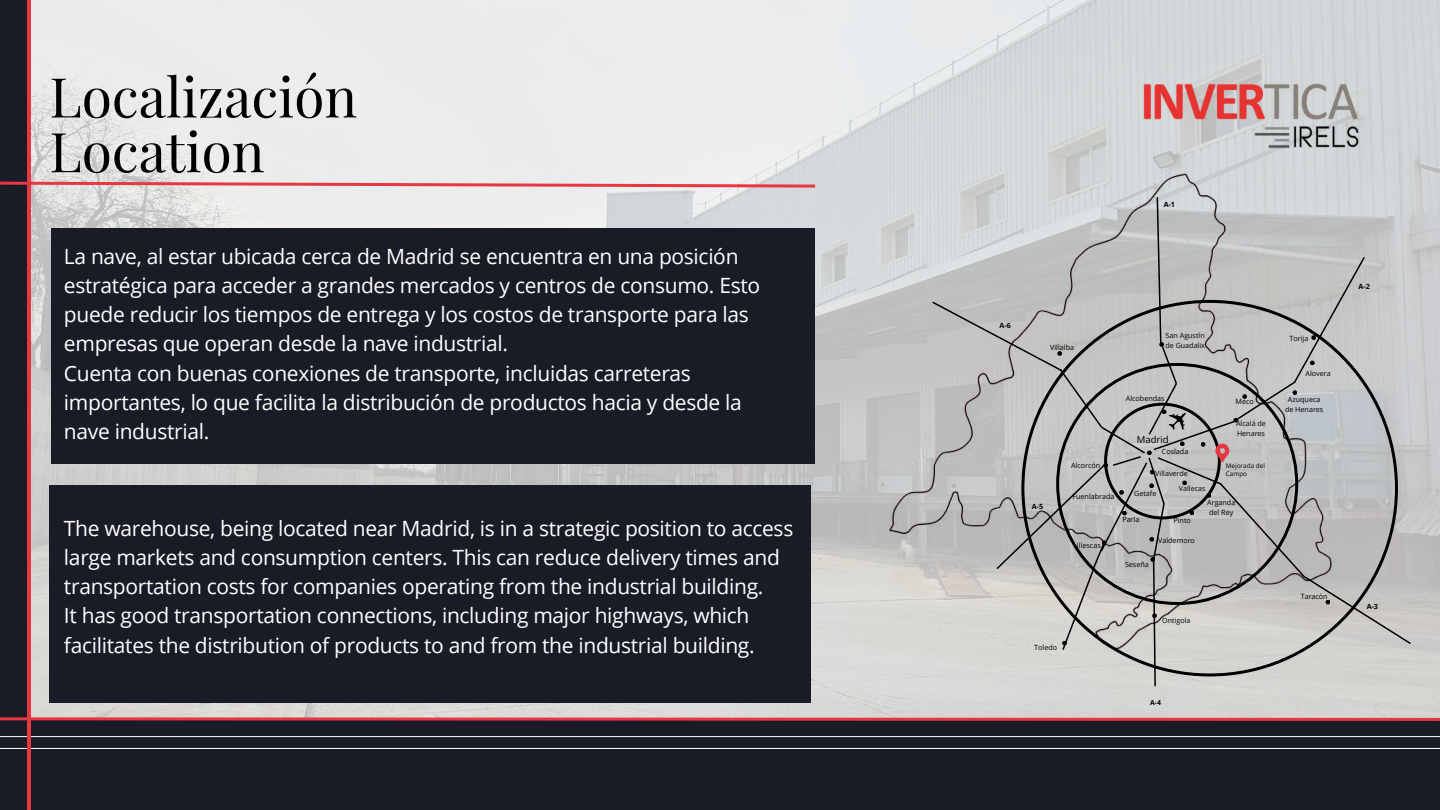
<style>
.page{position:relative;width:1440px;height:810px;background:#fff}
.page>*{position:absolute;margin:0;border:0;box-sizing:border-box;transform-origin:0 0}
.t1{font:55px/54.8px "Playfair Display";color:#000}
.t2{font:21px/29.2px "Open Sans";letter-spacing:-.015em;color:#fff}
.t3{font:9.6px "Open Sans";color:#000}
.t4{font:7.2px/9.9px "Open Sans";color:#000}
.t5{font:700 7.2px "Open Sans";color:#000}
.t6{font:700 6.9px "Open Sans";color:#000}
.t7{font:6.4px/8.5px "Open Sans";color:#000}
</style>
<div class="page">
<img style="left:31px;top:0;width:1409px;height:716px">
<div style="left:0;top:720px;width:1440px;height:90px;background:#191b27"></div>
<div style="left:0;top:0;width:29px;height:810px;background:#191b27"></div>
<hr style="left:0;top:736px;width:1440px;height:1px;background:#fff">
<img style="left:1143px;top:84px;width:216px;height:65px">
<hr style="left:0;top:748px;width:1440px;height:1px;background:#fff">
<svg style="left:0;top:180px;width:818px;height:9px;background:#e2a8ac"></svg>
<hr style="left:27px;top:0;width:4px;height:810px;background:#e73742">
<svg style="left:0;top:716px;width:1440px;height:5px;background:#d2686e"></svg>
<img style="left:889px;top:156px;width:447px;height:497px">
<svg style="left:931px;top:196px;width:481px;height:492px;background:#bcbcbc"></svg>
<div style="left:51px;top:229px;width:764px;height:235px;background:#191b27"></div>
<div style="left:49px;top:485px;width:761px;height:218px;background:#191b27"></div>
<h1 class="t1" style="left:49px;top:67px;width:309px">Localización<br>Location</h1>
<p class="t2" style="left:64px;top:241px;width:698px">La nave, al estar ubicada cerca de Madrid se encuentra en una posición estratégica para acceder a grandes mercados y centros de consumo. Esto puede reducir los tiempos de entrega y los costos de transporte para las empresas que operan desde la nave industrial.<br>Cuenta con buenas conexiones de transporte, incluidas carreteras importantes, lo que facilita la distribución de productos hacia y desde la nave industrial.</p>
<p class="t2" style="left:64px;top:513px;width:731px">The warehouse, being located near Madrid, is in a strategic position to access large markets and consumption centers. This can reduce delivery times and transportation costs for companies operating from the industrial building.<br>It has good transportation connections, including major highways, which facilitates the distribution of products to and from the industrial building.</p>
<p class="t5" style="left:1164px;top:199px;width:13px">A-1</p>
<p class="t5" style="left:1000px;top:320px;width:13px">A-6</p>
<p class="t4" style="left:1050px;top:342px;width:25px">Villalba</p>
<p class="t4" style="left:1165px;top:330px;width:41px">San Agustín de Guadalix</p>
<p class="t4" style="left:1290px;top:333px;width:20px">Torija</p>
<p class="t4" style="left:1306px;top:368px;width:27px">Alovera</p>
<p class="t4" style="left:1285px;top:394px;width:40px;text-align:center">Azuqueca de Henares</p>
<p class="t3" style="left:1137px;top:433px;width:33px">Madrid</p>
<p class="t4" style="left:1126px;top:393px;width:40px">Alcobendas</p>
<p class="t4" style="left:1236px;top:396px;width:20px">Meco</p>
<p class="t4" style="left:1236px;top:418px;width:31px">Alcalá de<br>Henares</p>
<p class="t4" style="left:1162px;top:446px;width:28px">Coslada</p>
<p class="t5" style="left:1032px;top:501px;width:13px">A-5</p>
<p class="t4" style="left:1071px;top:460px;width:31px">Alcorcón</p>
<p class="t4" style="left:1073px;top:492px;width:43px">Fuenlabrada</p>
<p class="t4" style="left:1155px;top:469px;width:34px">Villaverde</p>
<p class="t4" style="left:1134px;top:488px;width:24px">Getafe</p>
<p class="t4" style="left:1179px;top:483px;width:28px">Vallecas</p>
<p class="t7" style="left:1226px;top:461px;width:41px">Mejorada del<br>Campo</p>
<p class="t4" style="left:1122px;top:514px;width:19px">Parla</p>
<p class="t4" style="left:1174px;top:515px;width:19px">Pinto</p>
<p class="t4" style="left:1207px;top:497px;width:30px">Arganda del Rey</p>
<p class="t4" style="left:1077px;top:540px;width:25px">Illescas</p>
<p class="t4" style="left:1158px;top:535px;width:38px">Valdemoro</p>
<p class="t4" style="left:1125px;top:559px;width:25px">Seseña</p>
<p class="t4" style="left:1034px;top:642px;width:24px">Toledo</p>
<p class="t4" style="left:1162px;top:615px;width:30px">Ontigola</p>
<p class="t4" style="left:1301px;top:591px;width:29px">Taracón</p>
<p class="t6" style="left:1150px;top:697px;width:12px">A-4</p>
<p class="t5" style="left:1359px;top:282px;width:13px">A-2</p>
<p class="t5" style="left:1367px;top:601px;width:13px">A-3</p>
</div>
